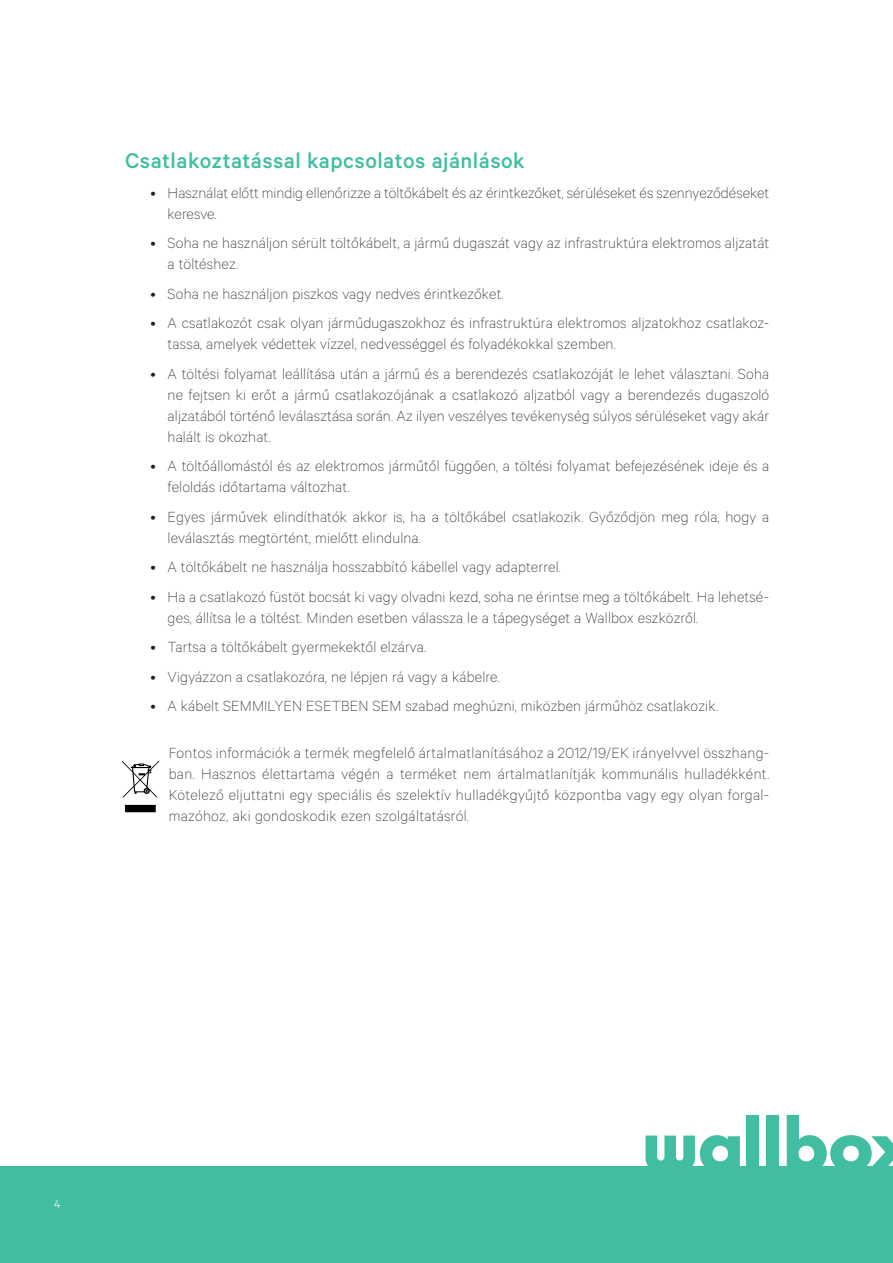
<style>
.page{position:relative;width:893px;height:1263px;background:#fff}
.page>*{position:absolute;margin:0;border:0;box-sizing:border-box;transform-origin:0 0}
.titulos{font:500 24px "Calibre";letter-spacing:.02em;color:#41bea2}
.indice{font:100 16.5px/21px "Calibre";letter-spacing:.01em;color:#231f20}
.t1{font:300 13.5px "Calibre";color:#fff}
</style>
<div class="page">
<div style="left:0;top:1167px;width:893px;height:96px;background:#41bea2"></div>
<svg style="left:646px;top:1135px;width:94px;height:32px"></svg>
<div style="left:747px;top:1115px;width:12px;height:56px;background:#41bea2"></div>
<div style="left:767px;top:1115px;width:12px;height:56px;background:#41bea2"></div>
<svg style="left:787px;top:1115px;width:106px;height:52px"></svg>
<svg style="left:122px;top:760px;width:37px;height:52px"></svg>
<p class="titulos" style="left:125px;top:147px;width:401px">Csatlakoztatással kapcsolatos ajánlások</p>
<p class="indice" style="left:168px;top:181px;width:603px;text-indent:-17px">• Használat előtt mindig ellenőrizze a töltőkábelt és az érintkezőket, sérüléseket és szennyeződéseket keresve.</p>
<p class="indice" style="left:168px;top:232px;width:603px;text-indent:-17px">• Soha ne használjon sérült töltőkábelt, a jármű dugaszát vagy az infrastruktúra elektromos aljzatát a töltéshez.</p>
<p class="indice" style="left:151px;top:282px;width:355px">• Soha ne használjon piszkos vagy nedves érintkezőket.</p>
<p class="indice" style="left:168px;top:312px;width:603px;text-indent:-17px">• A csatlakozót csak olyan járműdugaszokhoz és infrastruktúra elektromos aljzatokhoz csatlakoz&shy;tassa, amelyek védettek vízzel, nedvességgel és folyadékokkal szemben.</p>
<p class="indice" style="left:168px;top:362px;width:603px;text-align:justify;text-indent:-17px">• A töltési folyamat leállítása után a jármű és a berendezés csatlakozóját le lehet választani. Soha ne fejtsen ki erőt a jármű csatlakozójának a csatlakozó aljzatból vagy a berendezés dugaszoló aljzatából történő leválasztása során. Az ilyen veszélyes tevékenység súlyos sérüléseket vagy akár halált is okozhat.</p>
<p class="indice" style="left:168px;top:455px;width:603px;text-indent:-17px">• A töltőállomástól és az elektromos járműtől függően, a töltési folyamat befejezésének ideje és a feloldás időtartama változhat.</p>
<p class="indice" style="left:168px;top:505px;width:603px;text-indent:-17px">• Egyes járművek elindíthatók akkor is, ha a töltőkábel csatlakozik. Győződjön meg róla, hogy a leválasztás megtörtént, mielőtt elindulna.</p>
<p class="indice" style="left:151px;top:556px;width:412px">• A töltőkábelt ne használja hosszabbító kábellel vagy adapterrel.</p>
<p class="indice" style="left:168px;top:585px;width:603px;text-indent:-17px">• Ha a csatlakozó füstöt bocsát ki vagy olvadni kezd, soha ne érintse meg a töltőkábelt. Ha lehetsé&shy;ges, állítsa le a töltést. Minden esetben válassza le a tápegységet a Wallbox eszközről.</p>
<p class="indice" style="left:151px;top:636px;width:277px">• Tartsa a töltőkábelt gyermekektől elzárva.</p>
<p class="indice" style="left:151px;top:665px;width:351px">• Vigyázzon a csatlakozóra, ne lépjen rá vagy a kábelre.</p>
<p class="indice" style="left:151px;top:695px;width:569px">• A kábelt SEMMILYEN ESETBEN SEM szabad meghúzni, miközben járműhöz csatlakozik.</p>
<p class="indice" style="left:169px;top:741px;width:602px;text-align:justify">Fontos információk a termék megfelelő ártalmatlanításához a 2012/19/EK irányelvvel összhang&shy;ban. Hasznos élettartama végén a terméket nem ártalmatlanítják kommunális hulladékként.<br>Kötelező eljuttatni egy speciális és szelektív hulladékgyűjtő központba vagy egy olyan forgal&shy;mazóhoz, aki gondoskodik ezen szolgáltatásról.</p>
<p class="t1" style="left:54px;top:1195px;width:8px">4</p>
</div>
